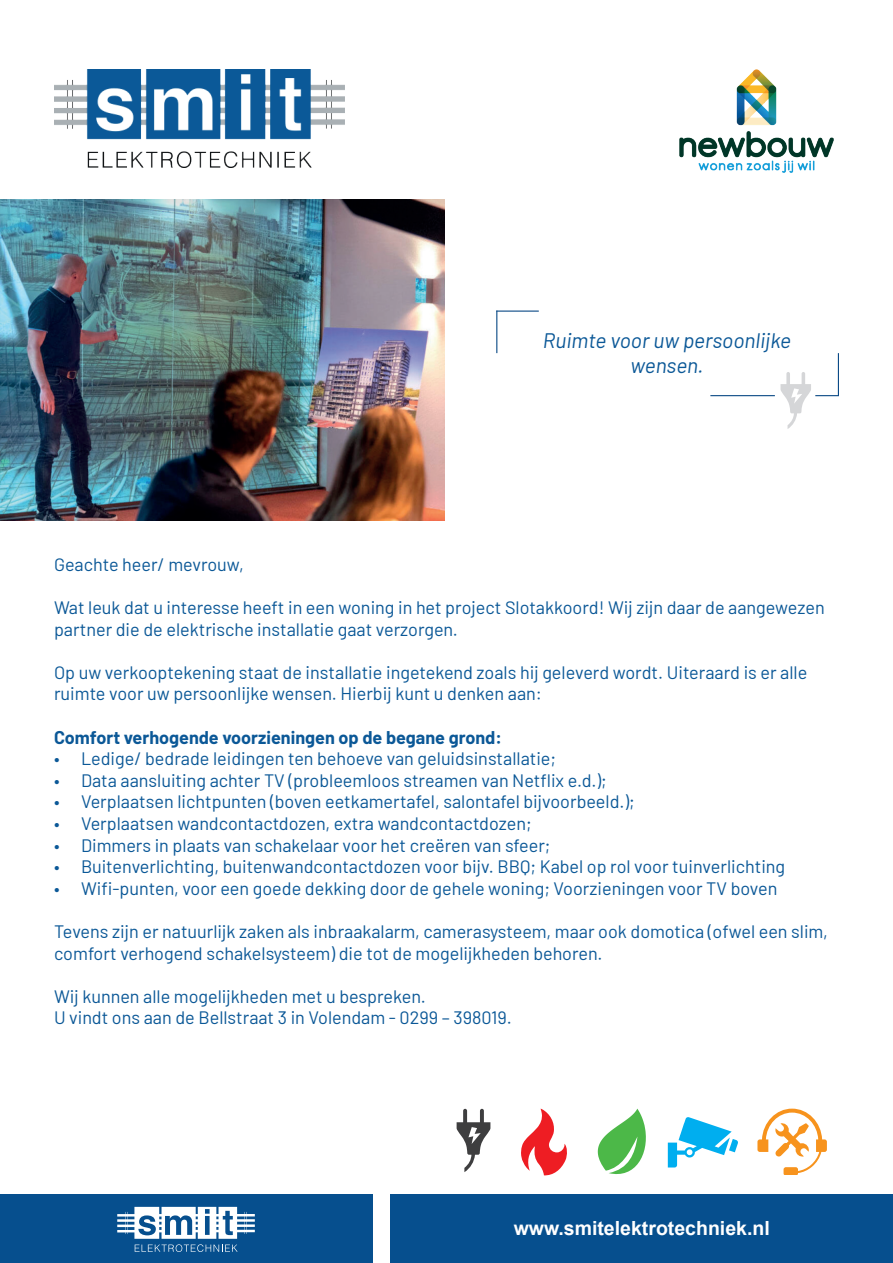
<style>
.page{position:relative;width:893px;height:1263px;background:#fff}
.page>*{position:absolute;margin:0;border:0;box-sizing:border-box;transform-origin:0 0}
.t1{font:italic 21px/25.2px "Barlow";color:#0b5897;text-align:center}
.t2{font:700 19.5px "Arial";color:#fff}
.t3{font:18px/21.6px "Barlow";color:#0b5897}
.t4{font:700 18px "Barlow";color:#0b5897}
</style>
<div class="page">
<div style="left:390px;top:1194px;width:503px;height:69px;background:#064f8e"></div>
<div style="left:0;top:1194px;width:372px;height:69px;background:#064f8e"></div>
<img style="left:54px;top:69px;width:291px;height:98px">
<svg style="left:117px;top:1207px;width:138px;height:45px"></svg>
<img style="left:679px;top:69px;width:155px;height:104px">
<svg style="left:598px;top:1108px;width:48px;height:66px"></svg>
<svg style="left:668px;top:1117px;width:70px;height:50px"></svg>
<svg style="left:757px;top:1108px;width:70px;height:67px"></svg>
<svg style="left:457px;top:1108px;width:33px;height:64px"></svg>
<svg style="left:521px;top:1108px;width:46px;height:68px"></svg>
<hr style="left:496px;top:311px;width:1px;height:42px;background:#0b4a86">
<hr style="left:838px;top:353px;width:1px;height:43px;background:#0b4a86">
<hr style="left:496px;top:311px;width:43px;height:1px;background:#0b4a86">
<hr style="left:710px;top:395px;width:65px;height:1px;background:#0b4a86">
<svg style="left:780px;top:372px;width:59px;height:57px"></svg>
<img style="left:0;top:200px;width:445px;height:320px">
<p class="t1" style="left:543px;top:326px;width:250px">Ruimte voor uw persoonlijke wensen.</p>
<p class="t3" style="left:54px;top:552px;width:191px">Geachte heer/ mevrouw,</p>
<p class="t3" style="left:54px;top:595px;width:772px">Wat leuk dat u interesse heeft in een woning in het project Slotakkoord! Wij zijn daar de aangewezen partner die de elektrische installatie gaat verzorgen.</p>
<p class="t3" style="left:54px;top:660px;width:755px">Op uw verkooptekening staat de installatie ingetekend zoals hij geleverd wordt. Uiteraard is er alle ruimte voor uw persoonlijke wensen. Hierbij kunt u denken aan:</p>
<p class="t4" style="left:54px;top:724px;width:449px">Comfort verhogende voorzieningen op de begane grond:</p>
<p class="t3" style="left:54px;top:746px;width:504px">• Ledige/ bedrade leidingen ten behoeve van geluidsinstallatie;</p>
<p class="t3" style="left:54px;top:768px;width:554px">• Data aansluiting achter TV (probleemloos streamen van Netflix e.d.);</p>
<p class="t3" style="left:54px;top:790px;width:582px">• Verplaatsen lichtpunten (boven eetkamertafel, salontafel bijvoorbeeld.);</p>
<p class="t3" style="left:54px;top:811px;width:479px">• Verplaatsen wandcontactdozen, extra wandcontactdozen;</p>
<p class="t3" style="left:54px;top:833px;width:498px">• Dimmers in plaats van schakelaar voor het creëren van sfeer;</p>
<p class="t3" style="left:54px;top:854px;width:733px">• Buitenverlichting, buitenwandcontactdozen voor bijv. BBQ; Kabel op rol voor tuinverlichting</p>
<p class="t3" style="left:54px;top:876px;width:725px">• Wifi-punten, voor een goede dekking door de gehele woning; Voorzieningen voor TV boven</p>
<p class="t3" style="left:54px;top:919px;width:775px">Tevens zijn er natuurlijk zaken als inbraakalarm, camerasysteem, maar ook domotica (ofwel een slim, comfort verhogend schakelsysteem) die tot de mogelijkheden behoren.</p>
<p class="t3" style="left:54px;top:984px;width:459px">Wij kunnen alle mogelijkheden met u bespreken.<br>U vindt ons aan de Bellstraat 3 in Volendam - 0299 – 398019.</p>
<p class="t2" style="left:514px;top:1214px;width:258px">www.smitelektrotechniek.nl</p>
</div>
